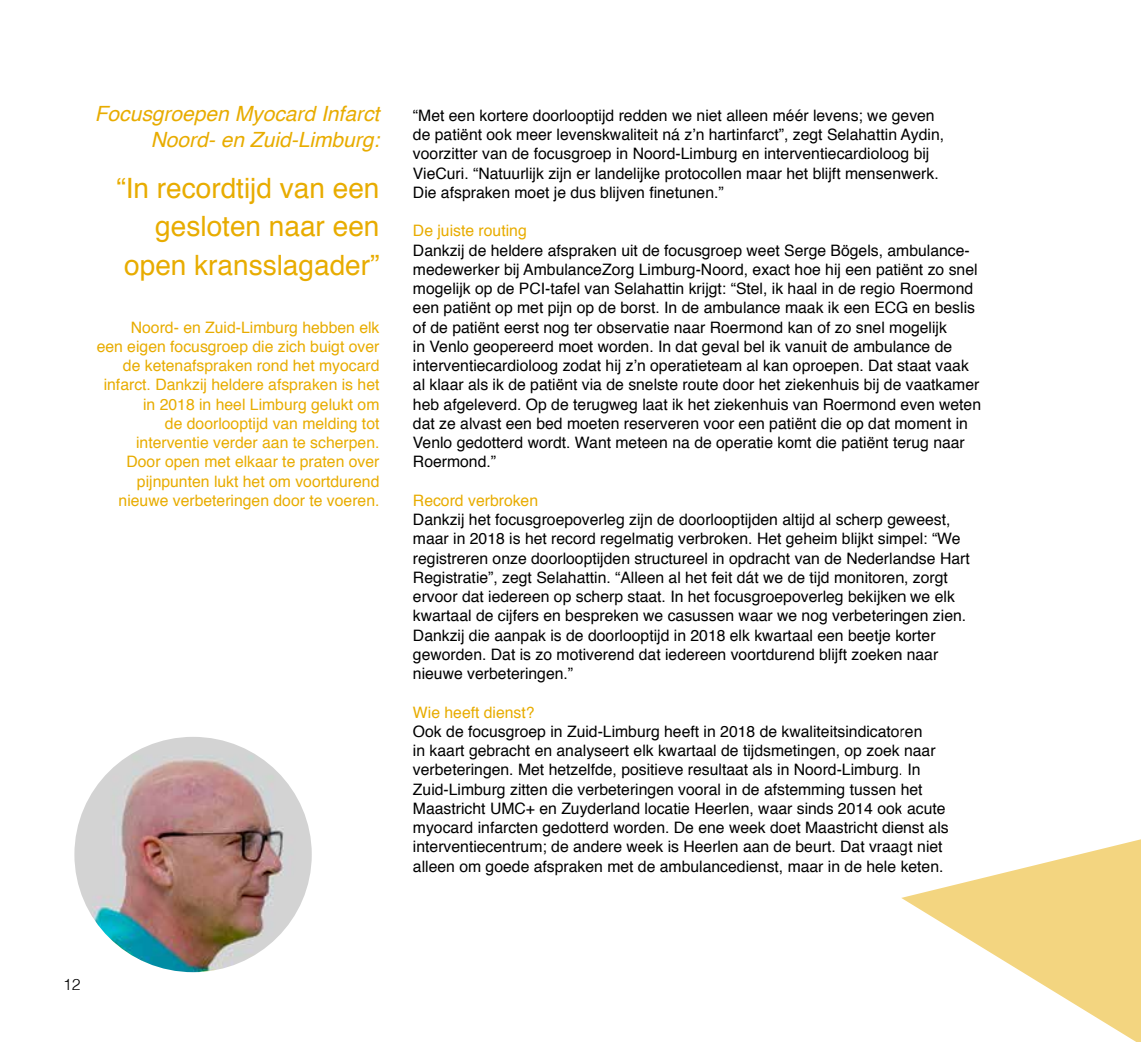
<style>
.page{position:relative;width:1141px;height:1042px;background:#fff}
.page>*{position:absolute;margin:0;border:0;box-sizing:border-box;transform-origin:0 0}
.t1{font:28px/38.5px "Helvetica";color:#e8ac00;text-align:right}
.t2{font:italic 21px/26.2px "Helvetica";color:#e8ac00;text-align:right}
.t3{font:15.75px/19.2px "Helvetica";color:#000}
.t4{font:15.75px/19.2px "Helvetica";color:#e8ac00;text-align:right}
.t5{font:300 15.75px "Helvetica";color:#000}
</style>
<div class="page">
<img style="left:74px;top:737px;width:238px;height:235px">
<svg style="left:901px;top:839px;width:240px;height:203px"></svg>
<h2 class="t2" style="left:95px;top:101px;width:286px">Focusgroepen Myocard Infarct<br>Noord- en Zuid-Limburg:</h2>
<h1 class="t1" style="left:116px;top:170px;width:265px">“In recordtijd van een gesloten naar een open kransslagader”</h1>
<p class="t4" style="left:97px;top:318px;width:284px">Noord- en Zuid-Limburg hebben elk<br>een eigen focusgroep die zich buigt over de ketenafspraken rond het myocard infarct. Dankzij heldere afspraken is het in 2018 in heel Limburg gelukt om<br>de doorlooptijd van melding tot interventie verder aan te scherpen.<br>Door open met elkaar te praten over pijnpunten lukt het om voortdurend nieuwe verbeteringen door te voeren.</p>
<p class="t3" style="left:413px;top:106px;width:533px">“Met een kortere doorlooptijd redden we niet alleen méér levens; we geven de patiënt ook meer levenskwaliteit ná z’n hartinfarct”, zegt Selahattin Aydin, voorzitter van de focusgroep in Noord-Limburg en interventiecardioloog bij VieCuri. “Natuurlijk zijn er landelijke protocollen maar het blijft mensenwerk.<br>Die afspraken moet je dus blijven finetunen.”</p>
<p class="t4" style="left:413px;top:222px;width:115px">De juiste routing</p>
<p class="t3" style="left:413px;top:241px;width:570px">Dankzij de heldere afspraken uit de focusgroep weet Serge Bögels, ambulance&shy;medewerker bij AmbulanceZorg Limburg-Noord, exact hoe hij een patiënt zo snel mogelijk op de PCI-tafel van Selahattin krijgt: “Stel, ik haal in de regio Roermond een patiënt op met pijn op de borst. In de ambulance maak ik een ECG en beslis of de patiënt eerst nog ter observatie naar Roermond kan of zo snel mogelijk<br>in Venlo geopereerd moet worden. In dat geval bel ik vanuit de ambulance de interventiecardioloog zodat hij z’n operatieteam al kan oproepen. Dat staat vaak al klaar als ik de patiënt via de snelste route door het ziekenhuis bij de vaatkamer heb afgeleverd. Op de terugweg laat ik het ziekenhuis van Roermond even weten dat ze alvast een bed moeten reserveren voor een patiënt die op dat moment in Venlo gedotterd wordt. Want meteen na de operatie komt die patiënt terug naar Roermond.”</p>
<p class="t4" style="left:413px;top:491px;width:127px">Record verbroken</p>
<p class="t3" style="left:413px;top:510px;width:558px">Dankzij het focusgroepoverleg zijn de doorlooptijden altijd al scherp geweest, maar in 2018 is het record regelmatig verbroken. Het geheim blijkt simpel: “We registreren onze doorlooptijden structureel in opdracht van de Nederlandse Hart Registratie”, zegt Selahattin. “Alleen al het feit dát we de tijd monitoren, zorgt ervoor dat iedereen op scherp staat. In het focusgroepoverleg bekijken we elk kwartaal de cijfers en bespreken we casussen waar we nog verbeteringen zien.<br>Dankzij die aanpak is de doorlooptijd in 2018 elk kwartaal een beetje korter geworden. Dat is zo motiverend dat iedereen voortdurend blijft zoeken naar nieuwe verbeteringen.”</p>
<p class="t4" style="left:413px;top:703px;width:123px">Wie heeft dienst?</p>
<p class="t3" style="left:413px;top:722px;width:537px">Ook de focusgroep in Zuid-Limburg heeft in 2018 de kwaliteitsindicatoren<br>in kaart gebracht en analyseert elk kwartaal de tijdsmetingen, op zoek naar verbeteringen. Met hetzelfde, positieve resultaat als in Noord-Limburg. In Zuid-Limburg zitten die verbeteringen vooral in de afstemming tussen het Maastricht UMC+ en Zuyderland locatie Heerlen, waar sinds 2014 ook acute myocard infarcten gedotterd worden. De ene week doet Maastricht dienst als interventiecentrum; de andere week is Heerlen aan de beurt. Dat vraagt niet alleen om goede afspraken met de ambulancedienst, maar in de hele keten.</p>
<p class="t5" style="left:63px;top:971px;width:19px">12</p>
</div>
